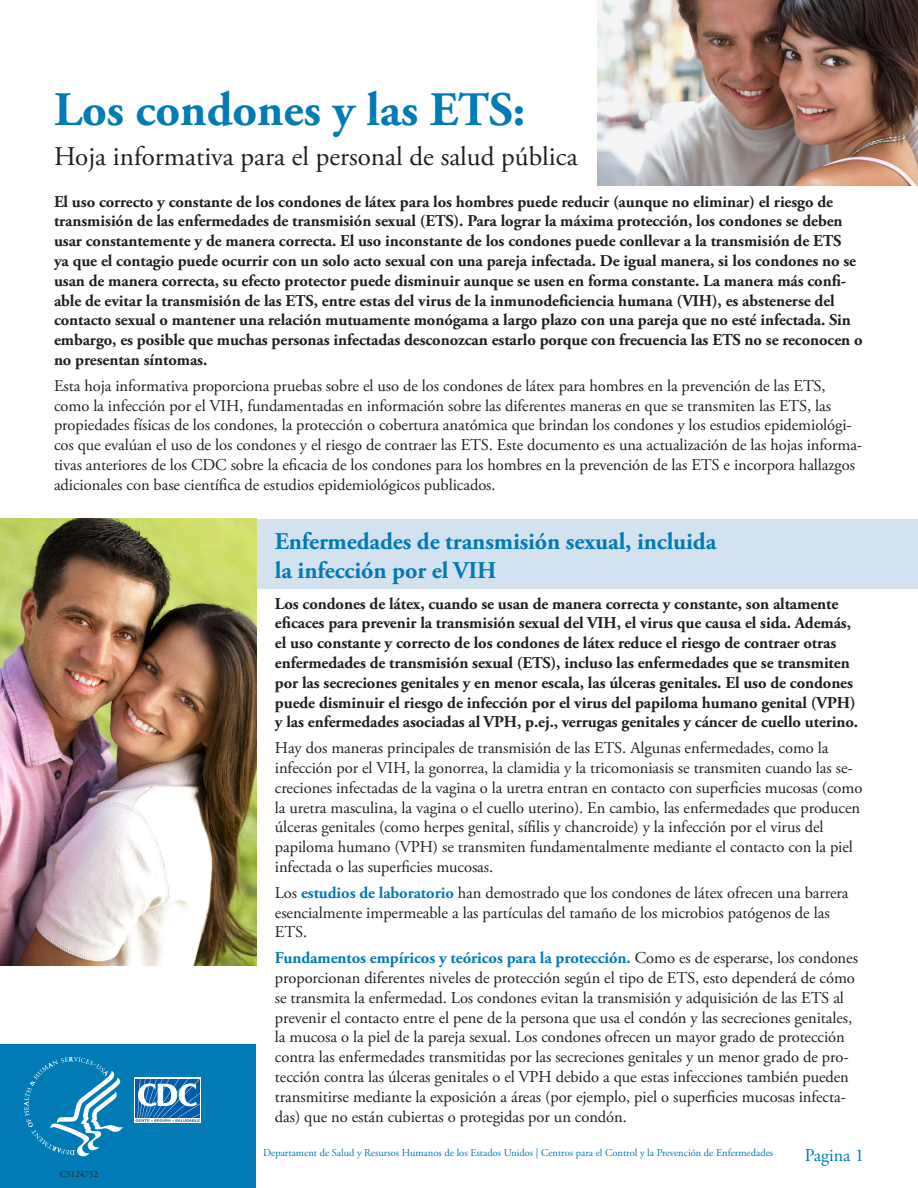
<style>
.page{position:relative;width:918px;height:1188px;background:#fff}
.page>*{position:absolute;margin:0;border:0;box-sizing:border-box;transform-origin:0 0}
.t1{font:700 48px "Adobe Garamond Pro";color:#007bb5}
.t2{font:27px "Adobe Garamond Pro";color:#231f20}
.subhead{font:700 24px/28.8px "Adobe Garamond Pro";letter-spacing:-.005em;color:#007bb5}
.t3{font:18px "Adobe Garamond Pro";color:#007bb5}
.body{font:16.5px/19.8px "Adobe Garamond Pro";letter-spacing:-.005em;color:#231f20}
.body-2{font:700 16.5px/19.8px "Adobe Garamond Pro";letter-spacing:-.005em;color:#231f20}
.t4{font:10.5px "Adobe Garamond Pro";color:#007bb5}
.t5{font:9px "Adobe Garamond Pro";color:#231f20}
.s1{font-weight:700;color:#007bb5}
</style>
<div class="page">
<div style="left:0;top:1044px;width:255px;height:144px;background:#007bb5"></div>
<svg style="left:24px;top:1057px;width:99px;height:100px"></svg>
<svg style="left:134px;top:1078px;width:67px;height:45px"></svg>
<svg style="left:136px;top:1079px;width:65px;height:43px;background:#5a95c8"></svg>
<div style="left:0;top:519px;width:918px;height:69px;background:#d4e2f0"></div>
<img style="left:0;top:519px;width:256px;height:447px">
<img style="left:597px;top:0;width:321px;height:186px">
<p class="t1" style="left:54px;top:82px;width:473px">Los condones y las ETS:</p>
<p class="t2" style="left:54px;top:140px;width:525px">Hoja informativa para el personal de salud pública</p>
<p class="body-2" style="left:54px;top:192px;width:810px">El uso correcto y constante de los condones de látex para los hombres puede reducir (aunque no eliminar) el riesgo de transmisión de las enfermedades de transmisión sexual (ETS). Para lograr la máxima protección, los condones se deben usar constantemente y de manera correcta. El uso inconstante de los condones puede conllevar a la transmisión de ETS<br>ya que el contagio puede ocurrir con un solo acto sexual con una pareja infectada. De igual manera, si los condones no se usan de manera correcta, su efecto protector puede disminuir aunque se usen en forma constante. La manera más confi&shy;able de evitar la transmisión de las ETS, entre estas del virus de la inmunodeficiencia humana (VIH), es abstenerse del contacto sexual o mantener una relación mutuamente monógama a largo plazo con una pareja que no esté infectada. Sin embargo, es posible que muchas personas infectadas desconozcan estarlo porque con frecuencia las ETS no se reconocen o no presentan síntomas.</p>
<p class="body" style="left:54px;top:376px;width:810px">Esta hoja informativa proporciona pruebas sobre el uso de los condones de látex para hombres en la prevención de las ETS, como la infección por el VIH, fundamentadas en información sobre las diferentes maneras en que se transmiten las ETS, las propiedades físicas de los condones, la protección o cobertura anatómica que brindan los condones y los estudios epidemiológi&shy;cos que evalúan el uso de los condones y el riesgo de contraer las ETS. Este documento es una actualización de las hojas informa&shy;tivas anteriores de los CDC sobre la eficacia de los condones para los hombres en la prevención de las ETS e incorpora hallazgos adicionales con base científica de estudios epidemiológicos publicados.</p>
<p class="subhead" style="left:275px;top:528px;width:443px">Enfermedades de transmisión sexual, incluida la infección por el VIH</p>
<p class="body-2" style="left:275px;top:594px;width:585px">Los condones de látex, cuando se usan de manera correcta y constante, son altamente eficaces para prevenir la transmisión sexual del VIH, el virus que causa el sida. Además, el uso constante y correcto de los condones de látex reduce el riesgo de contraer otras enfermedades de transmisión sexual (ETS), incluso las enfermedades que se transmiten por las secreciones genitales y en menor escala, las úlceras genitales. El uso de condones puede disminuir el riesgo de infección por el virus del papiloma humano genital (VPH) y las enfermedades asociadas al VPH, p.ej., verrugas genitales y cáncer de cuello uterino.</p>
<p class="body" style="left:275px;top:739px;width:589px">Hay dos maneras principales de transmisión de las ETS. Algunas enfermedades, como la infección por el VIH, la gonorrea, la clamidia y la tricomoniasis se transmiten cuando las se&shy;creciones infectadas de la vagina o la uretra entran en contacto con superficies mucosas (como la uretra masculina, la vagina o el cuello uterino). En cambio, las enfermedades que producen úlceras genitales (como herpes genital, sífilis y chancroide) y la infección por el virus del papiloma humano (VPH) se transmiten fundamentalmente mediante el contacto con la piel infectada o las superficies mucosas.</p>
<p class="body" style="left:275px;top:883px;width:575px">Los <span class="s1">estudios de laboratorio</span> han demostrado que los condones de látex ofrecen una barrera esencialmente impermeable a las partículas del tamaño de los microbios patógenos de las<br>ETS.</p>
<p class="body" style="left:275px;top:949px;width:585px"><span class="s1">Fundamentos empíricos y teóricos para la protección.</span> Como es de esperarse, los condones proporcionan diferentes niveles de protección según el tipo de ETS, esto dependerá de cómo se transmita la enfermedad. Los condones evitan la transmisión y adquisición de las ETS al prevenir el contacto entre el pene de la persona que usa el condón y las secreciones genitales, la mucosa o la piel de la pareja sexual. Los condones ofrecen un mayor grado de protección contra las enfermedades transmitidas por las secreciones genitales y un menor grado de pro&shy;tección contra las úlceras genitales o el VPH debido a que estas infecciones también pueden transmitirse mediante la exposición a áreas (por ejemplo, piel o superficies mucosas infecta&shy;das) que no están cubiertas o protegidas por un condón.</p>
<p class="t5" style="left:60px;top:1169px;width:39px">CS124752</p>
<p class="t4" style="left:263px;top:1146px;width:512px">Departament de Salud y Resursos Humanos de los Estados Unidos | Centros para el Control y la Prevención de Enfermedades</p>
<p class="t3" style="left:805px;top:1145px;width:61px">Pagina 1</p>
</div>
